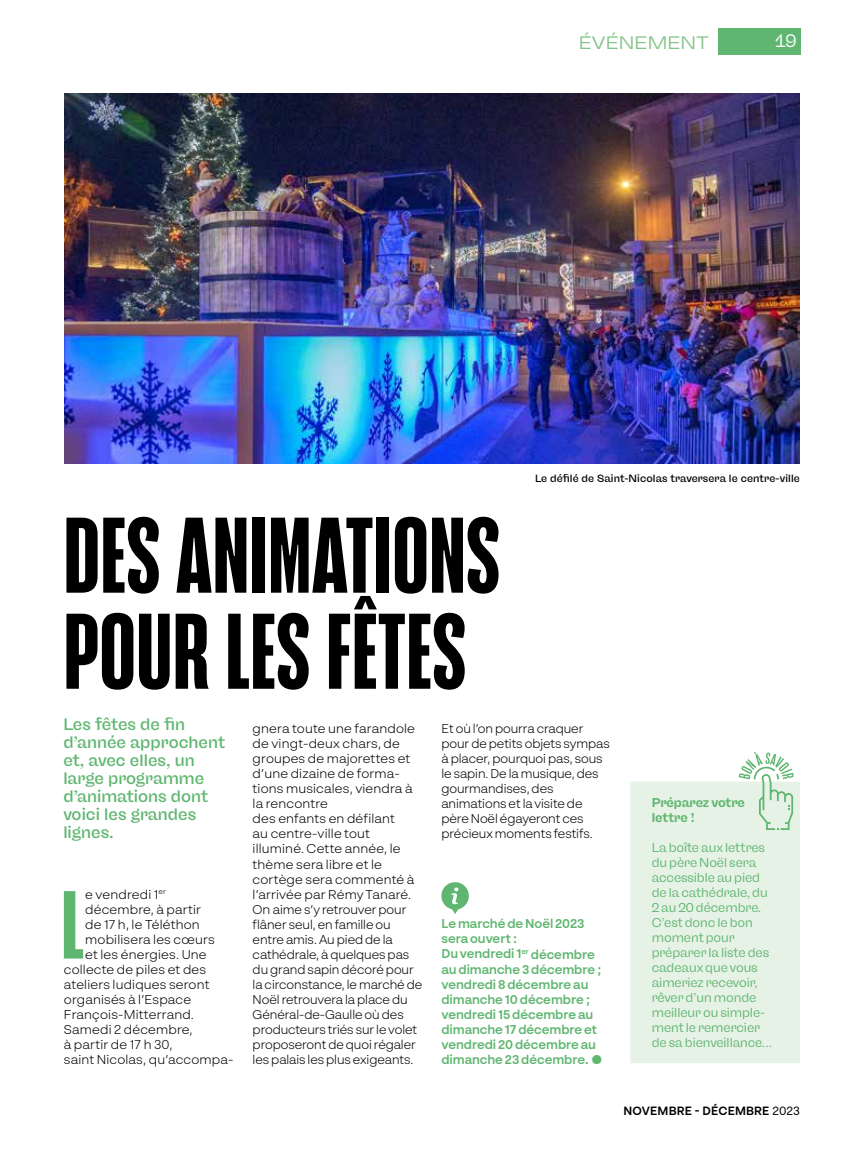
<style>
.page{position:relative;width:851px;height:1149px;background:#fff}
.page>*{position:absolute;margin:0;border:0;box-sizing:border-box;transform-origin:0 0}
.t1{font:700 105px/96px "Seriguela";letter-spacing:.01em;color:#000}
.t2{font:700 94.35px "Seriguela";color:#5fb670}
.t3{font:expanded 18px "Freigeist";color:#84c389}
.t4{font:18px "Freigeist";color:#fff}
.t5{font:500 16.5px/18px "Freigeist";color:#5fb670}
.t6{font:300 12.75px/15px "BR Sonoma";letter-spacing:-.005em;color:#000}
.t7{font:12.75px/15px "Freigeist";letter-spacing:-.005em;color:#5fb670}
.t8{font:600 12.75px/15px "BR Sonoma";letter-spacing:-.005em;color:#5fb670}
.t9{font:700 12.75px/15px "Freigeist";letter-spacing:-.005em;color:#5fb670}
.t10{font:600 12px "BR Sonoma";letter-spacing:.01em;color:#000}
.t11{font:500 10.5px "Freigeist";letter-spacing:.01em;color:#000}
.s1{font-weight:300}
.s2{font-weight:400}
</style>
<div class="page">
<div style="left:717px;top:28px;width:83px;height:27px;background:#5fb670"></div>
<img style="left:65px;top:94px;width:734px;height:369px">
<div style="left:630px;top:781px;width:169px;height:281px;background:#e7f2e6"></div>
<svg style="left:738px;top:752px;width:55px;height:77px"></svg>
<svg style="left:441px;top:882px;width:28px;height:31px"></svg>
<h3 class="t3" style="left:578px;top:32px;width:132px">ÉVÉNEMENT</h3>
<h3 class="t3" style="left:631px;top:30px;width:79px">LOISIRS</h3>
<h3 class="t4" style="left:775px;top:30px;width:23px">19</h3>
<h1 class="t1" style="left:64px;top:504px;width:437px">DES ANIMATIONS<br>POUR LES FÊTES</h1>
<p class="t11" style="left:535px;top:472px;width:266px">Le défilé de Saint-Nicolas traversera le centre-ville</p>
<p class="t5" style="left:63px;top:715px;width:163px">Les fêtes de fin d’année approchent et, avec elles, un large programme d’animations dont voici les grandes lignes.</p>
<h2 class="t2" style="left:62px;top:866px;width:24px">L</h2>
<p class="t6" style="left:85px;top:886px;width:82px">e vendredi 1<sup>er</sup></p>
<p class="t6" style="left:85px;top:901px;width:117px">décembre, à partir</p>
<p class="t6" style="left:85px;top:916px;width:116px">de 17 h, le Téléthon</p>
<p class="t6" style="left:85px;top:931px;width:131px">mobilisera les cœurs</p>
<p class="t6" style="left:85px;top:946px;width:123px">et les énergies. Une</p>
<p class="t6" style="left:64px;top:961px;width:144px">collecte de piles et des</p>
<p class="t6" style="left:64px;top:976px;width:147px">ateliers ludiques seront</p>
<p class="t6" style="left:64px;top:991px;width:129px">organisés à l’Espace</p>
<p class="t6" style="left:64px;top:1006px;width:131px">François-Mitterrand.</p>
<p class="t6" style="left:64px;top:1021px;width:130px">Samedi 2 décembre,</p>
<p class="t6" style="left:64px;top:1036px;width:110px">à partir de 17 h 30,</p>
<p class="t6" style="left:64px;top:1051px;width:171px">saint Nicolas, qu’accompa-</p>
<p class="t6" style="left:252px;top:721px;width:171px">gnera toute une farandole de vingt-deux chars, de groupes de majorettes et d’une dizaine de forma&shy;tions musicales, viendra à la rencontre<br>des enfants en défilant<br>au centre-ville tout illuminé. Cette année, le thème sera libre et le cortège sera commenté à l’arrivée par Rémy Tanaré.<br>On aime s’y retrouver pour flâner seul, en famille ou entre amis. Au pied de la cathédrale, à quelques pas du grand sapin décoré pour la circonstance, le marché de<br>Noël retrouvera la place du<br>Général-de-Gaulle où des producteurs triés sur le volet proposeront de quoi régaler les palais les plus exigeants.</p>
<p class="t6" style="left:441px;top:720px;width:170px">Et où l’on pourra craquer pour de petits objets sympas à placer, pourquoi pas, sous le sapin. De la musique, des gourmandises, des animations et la visite de père Noël égayeront ces précieux moments festifs.</p>
<p class="t8" style="left:441px;top:915px;width:162px">Le marché de Noël 2023 sera ouvert :<br>Du vendredi 1<sup>er</sup> décembre au dimanche 3 décembre ; vendredi 8 décembre au dimanche 10 décembre ; vendredi 15 décembre au dimanche 17 décembre et vendredi 20 décembre au dimanche 23 décembre. <span class="s1">●</span></p>
<p class="t9" style="left:651px;top:794px;width:95px">Préparez votre lettre !</p>
<p class="t7" style="left:651px;top:840px;width:122px">La boîte aux lettres du père Noël sera accessible au pied de la cathédrale, du<br>2 au 20 décembre.<br>C’est donc le bon moment pour préparer la liste des cadeaux que vous aimeriez recevoir, rêver d’un monde meilleur ou simple&shy;ment le remercier de sa bienveillance...</p>
<p class="t10" style="left:623px;top:1102px;width:178px">NOVEMBRE - DÉCEMBRE <span class="s2">2023</span></p>
</div>
